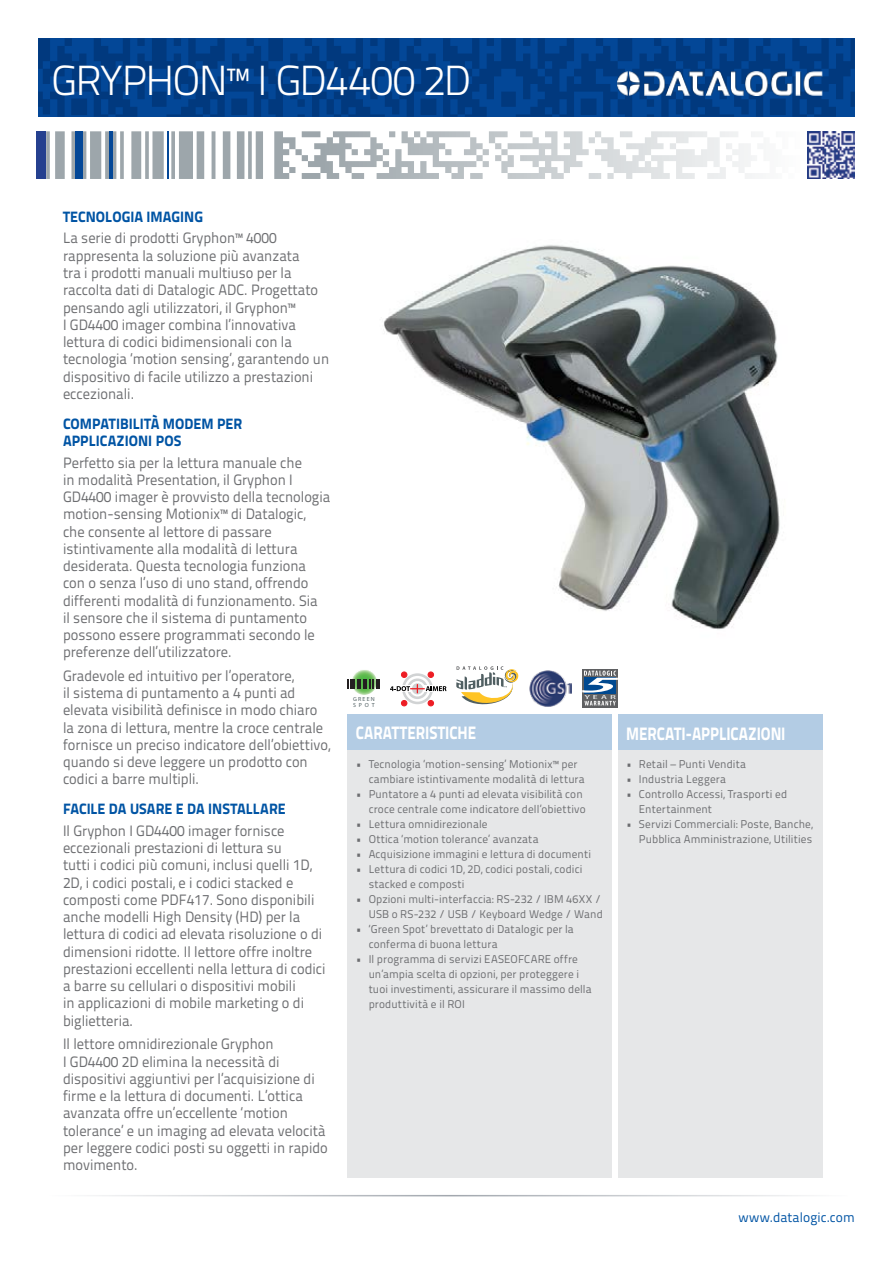
<style>
.page{position:relative;width:893px;height:1263px;background:#fff}
.page>*{position:absolute;margin:0;border:0;box-sizing:border-box;transform-origin:0 0}
.t1{font:300 42px "Titillium Text 22 L";letter-spacing:-.035em;color:#fff}
.t2{font:800 18px "Titillium Text 22 L";letter-spacing:-.005em;color:#fff;scale:.85 1}
.t3{font:15px/17.2px "Titillium Text 22 L";color:#6d6e71;scale:.96 1}
.t4{font:800 15px/17.2px "Titillium Text 22 L";color:#0054a4;scale:.96 1}
.t5{font:13.5px "Titillium Text 22 L";letter-spacing:.005em;color:#0054a4}
.t6{font:11.25px/15px "Titillium Text 22 L";letter-spacing:.01em;color:#6d6e71}
.t7{font:900 6px/6px "Myriad Pro";letter-spacing:.2em;color:#505f62}
</style>
<div class="page">
<svg style="left:38px;top:38px;width:817px;height:79px;background:#023f89"></svg>
<svg style="left:302px;top:131px;width:453px;height:48px"></svg>
<hr style="left:167px;top:131px;width:2px;height:48px;background:#034797">
<div style="left:75px;top:131px;width:7px;height:48px;background:#034797"></div>
<hr style="left:109px;top:131px;width:4px;height:48px;background:#034797">
<div style="left:37px;top:131px;width:9px;height:48px;background:#25408f"></div>
<hr style="left:45px;top:1195px;width:803px;height:1px;background:#9da3aa">
<div style="left:348px;top:714px;width:264px;height:36px;background:#b3cce4"></div>
<div style="left:618px;top:714px;width:204px;height:36px;background:#b3cce4"></div>
<div style="left:348px;top:750px;width:264px;height:428px;background:#e6e7e8"></div>
<div style="left:618px;top:750px;width:204px;height:428px;background:#e6e7e8"></div>
<img style="left:618px;top:72px;width:204px;height:23px">
<img style="left:807px;top:131px;width:48px;height:48px">
<svg style="left:456px;top:666px;width:63px;height:39px"></svg>
<img style="left:529px;top:670px;width:43px;height:37px">
<svg style="left:351px;top:669px;width:26px;height:26px"></svg>
<svg style="left:348px;top:679px;width:32px;height:9px"></svg>
<svg style="left:582px;top:669px;width:36px;height:38px"></svg>
<svg style="left:582px;top:671px;width:36px;height:34px"></svg>
<svg style="left:390px;top:672px;width:56px;height:34px"></svg>
<img style="left:383px;top:245px;width:397px;height:385px">
<h1 class="t1" style="left:51px;top:50px;width:421px">GRYPHON™ I GD4400 2D</h1>
<p class="t4" style="left:63px;top:207px;width:147px">TECNOLOGIA IMAGING</p>
<p class="t3" style="left:63px;top:229px;width:279px">La serie di prodotti Gryphon™ 4000 rappresenta la soluzione più avanzata<br>tra i prodotti manuali multiuso per la raccolta dati di Datalogic ADC. Progettato pensando agli utilizzatori, il Gryphon™<br>I GD4400 imager combina l’innovativa lettura di codici bidimensionali con la tecnologia ‘motion sensing’, garantendo un dispositivo di facile utilizzo a prestazioni eccezionali.</p>
<p class="t4" style="left:63px;top:414px;width:188px">COMPATIBILITÀ MODEM PER<br>APPLICAZIONI POS</p>
<p class="t3" style="left:63px;top:453px;width:280px">Perfetto sia per la lettura manuale che<br>in modalità Presentation, il Gryphon I GD4400 imager è provvisto della tecnologia motion-sensing Motionix™ di Datalogic, che consente al lettore di passare istintivamente alla modalità di lettura desiderata. Questa tecnologia funziona con o senza l’uso di uno stand, offrendo differenti modalità di funzionamento. Sia<br>il sensore che il sistema di puntamento possono essere programmati secondo le preferenze dell’utilizzatore.</p>
<p class="t3" style="left:63px;top:666px;width:280px">Gradevole ed intuitivo per l’operatore,<br>il sistema di puntamento a 4 punti ad elevata visibilità definisce in modo chiaro la zona di lettura, mentre la croce centrale fornisce un preciso indicatore dell’obiettivo, quando si deve leggere un prodotto con codici a barre multipli.</p>
<p class="t4" style="left:63px;top:800px;width:234px">FACILE DA USARE E DA INSTALLARE</p>
<p class="t3" style="left:63px;top:821px;width:275px">Il Gryphon I GD4400 imager fornisce eccezionali prestazioni di lettura su<br>tutti i codici più comuni, inclusi quelli 1D, 2D, i codici postali, e i codici stacked e composti come PDF417. Sono disponibili anche modelli High Density (HD) per la lettura di codici ad elevata risoluzione o di dimensioni ridotte. Il lettore offre inoltre prestazioni eccellenti nella lettura di codici a barre su cellulari o dispositivi mobili<br>in applicazioni di mobile marketing o di biglietteria.</p>
<p class="t3" style="left:63px;top:1035px;width:277px">Il lettore omnidirezionale Gryphon<br>I GD4400 2D elimina la necessità di dispositivi aggiuntivi per l’acquisizione di firme e la lettura di documenti. L’ottica avanzata offre un’eccellente ‘motion tolerance’ e un imaging ad elevata velocità per leggere codici posti su oggetti in rapido movimento.</p>
<p class="t7" style="left:353px;top:696px;width:23px">GREEN<br>SPOT</p>
<p class="t2" style="left:356px;top:719px;width:143px">CARATTERISTICHE</p>
<p class="t2" style="left:626px;top:719px;width:189px">MERCATI-APPLICAZIONI</p>
<p class="t6" style="left:369px;top:756px;width:218px;text-indent:-13px">• Tecnologia ‘motion-sensing’ Motionix™ per cambiare istintivamente modalità di lettura</p>
<p class="t6" style="left:356px;top:786px;width:231px;text-align:right">• Puntatore a 4 punti ad elevata visibilità con croce centrale come indicatore dell’obiettivo</p>
<p class="t6" style="left:356px;top:816px;width:133px">• Lettura omnidirezionale</p>
<p class="t6" style="left:356px;top:831px;width:184px">• Ottica ‘motion tolerance’ avanzata</p>
<p class="t6" style="left:356px;top:846px;width:237px">• Acquisizione immagini e lettura di documenti</p>
<p class="t6" style="left:369px;top:861px;width:215px;text-indent:-13px">• Lettura di codici 1D, 2D, codici postali, codici stacked e composti</p>
<p class="t6" style="left:356px;top:891px;width:248px;text-align:right">• Opzioni multi-interfaccia: RS-232 / IBM 46XX /<br>USB o RS-232 / USB / Keyboard Wedge / Wand</p>
<p class="t6" style="left:369px;top:921px;width:207px;text-indent:-13px">• ‘Green Spot’ brevettato di Datalogic per la conferma di buona lettura</p>
<p class="t6" style="left:369px;top:951px;width:224px;text-indent:-13px">• Il programma di servizi EASEOFCARE offre un’ampia scelta di opzioni, per proteggere i tuoi investimenti, assicurare il massimo della produttività e il ROI</p>
<p class="t6" style="left:626px;top:756px;width:121px">• Retail – Punti Vendita</p>
<p class="t6" style="left:626px;top:771px;width:101px">• Industria Leggera</p>
<p class="t6" style="left:639px;top:786px;width:150px;text-indent:-13px">• Controllo Accessi, Trasporti ed<br>Entertainment</p>
<p class="t6" style="left:626px;top:816px;width:188px;text-align:right">• Servizi Commerciali: Poste, Banche,<br>Pubblica Amministrazione, Utilities</p>
<p class="t5" style="left:738px;top:1207px;width:118px">www.datalogic.com</p>
</div>
